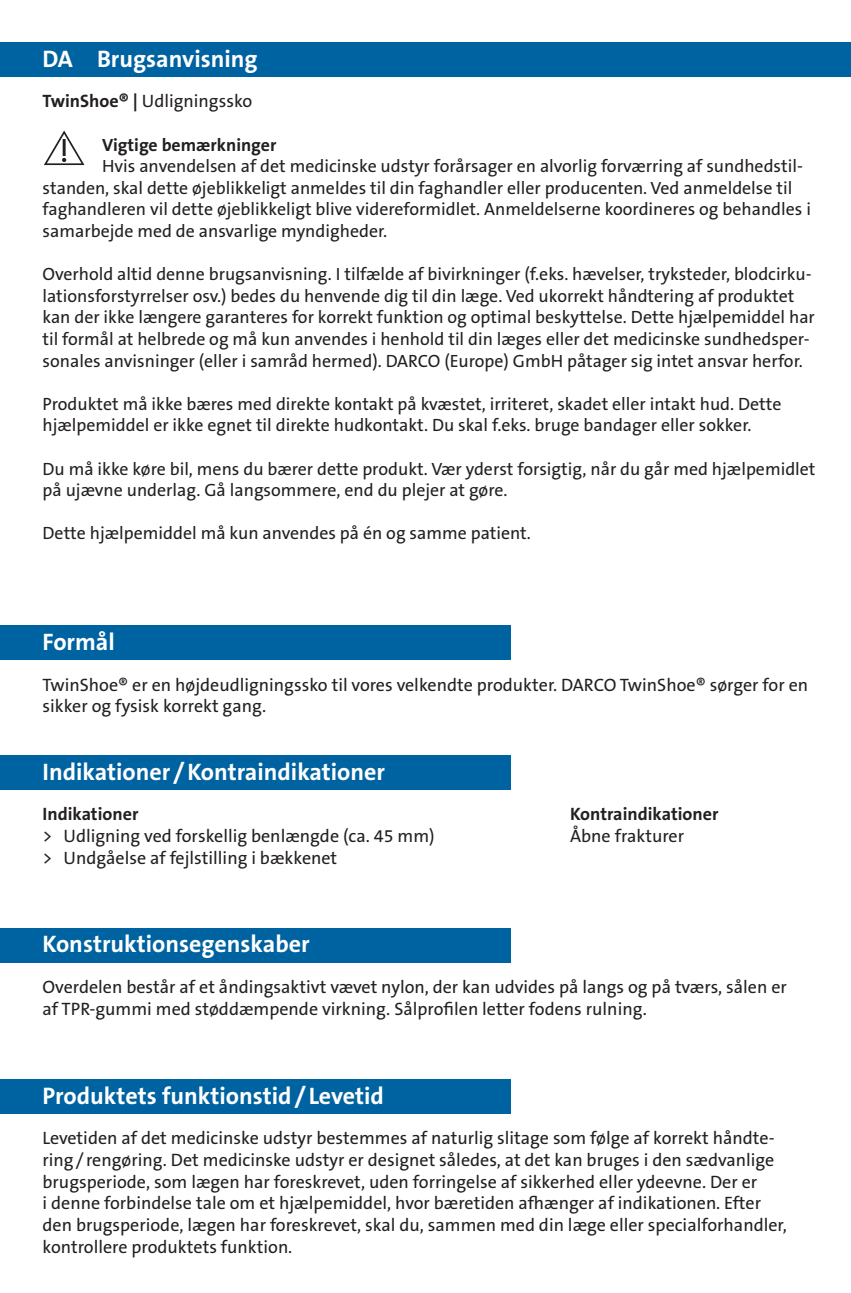
<style>
.page{position:relative;width:851px;height:1293px;background:#fff}
.page>*{position:absolute;margin:0;border:0;box-sizing:border-box;transform-origin:0 0}
.t1{font:700 24px "The Sans B Plus W7";color:#fff}
.t2{font:18px/21.6px "The Sans B Plus W5 Plain";color:#231f20}
.t3{font:700 18px "The Sans B Plus W7";color:#231f20}
.t4{font:17.7px/21.6px "The Sans B Plus W5 Plain";color:#231f20}
.t5{font:700 17.7px "The Sans B Plus W7";color:#231f20}
.s1{font-family:"The Sans B Plus W7";font-weight:700}
</style>
<div class="page">
<div style="left:0;top:43px;width:850px;height:34px;background:#0063a1"></div>
<div style="left:0;top:1079px;width:510px;height:34px;background:#0063a1"></div>
<div style="left:0;top:755px;width:510px;height:34px;background:#0063a1"></div>
<div style="left:0;top:928px;width:510px;height:34px;background:#0063a1"></div>
<div style="left:0;top:626px;width:510px;height:34px;background:#0063a1"></div>
<svg style="left:44px;top:131px;width:40px;height:34px"></svg>
<h1 class="t1" style="left:43px;top:43px;width:217px">DA Brugsanvisning</h1>
<p class="t2" style="left:43px;top:91px;width:211px"><span class="s1">TwinShoe® |</span> Udligningssko</p>
<p class="t5" style="left:102px;top:133px;width:176px">Vigtige bemærkninger</p>
<p class="t4" style="left:43px;top:155px;width:769px;text-indent:60px">Hvis anvendelsen af det medicinske udstyr forårsager en alvorlig forværring af sundhedstil&shy;standen, skal dette øjeblikkeligt anmeldes til din faghandler eller producenten. Ved anmeldelse til faghandleren vil dette øjeblikkeligt blive videreformidlet. Anmeldelserne koordineres og behandles i samarbejde med de ansvarlige myndigheder.</p>
<p class="t4" style="left:43px;top:263px;width:773px">Overhold altid denne brugsanvisning. I tilfælde af bivirkninger (f.eks. hævelser, tryksteder, blodcirku&shy;lationsforstyrrelser osv.) bedes du henvende dig til din læge. Ved ukorrekt håndtering af produktet kan der ikke længere garanteres for korrekt funktion og optimal beskyttelse. Dette hjælpemiddel har til formål at helbrede og må kun anvendes i henhold til din læges eller det medicinske sundhedsper&shy;sonales anvisninger (eller i samråd hermed). DARCO (Europe) GmbH påtager sig intet ansvar herfor.</p>
<p class="t4" style="left:43px;top:393px;width:740px">Produktet må ikke bæres med direkte kontakt på kvæstet, irriteret, skadet eller intakt hud. Dette hjælpemiddel er ikke egnet til direkte hudkontakt. Du skal f.eks. bruge bandager eller sokker.</p>
<p class="t4" style="left:43px;top:458px;width:774px">Du må ikke køre bil, mens du bærer dette produkt. Vær yderst forsigtig, når du går med hjælpemidlet på ujævne underlag. Gå langsommere, end du plejer at gøre.</p>
<p class="t4" style="left:43px;top:523px;width:490px">Dette hjælpemiddel må kun anvendes på én og samme patient.</p>
<h1 class="t1" style="left:43px;top:626px;width:74px">Formål</h1>
<p class="t2" style="left:43px;top:674px;width:767px">TwinShoe® er en højdeudligningssko til vores velkendte produkter. DARCO TwinShoe® sørger for en sikker og fysisk korrekt gang.</p>
<h1 class="t1" style="left:43px;top:756px;width:344px">Indikationer /Kontraindikationer</h1>
<p class="t3" style="left:43px;top:802px;width:97px">Indikationer</p>
<p class="t2" style="left:43px;top:825px;width:393px">&gt; Udligning ved forskellig benlængde (ca. 45 mm) &gt; Undgåelse af fejlstilling i bækkenet</p>
<h1 class="t1" style="left:43px;top:929px;width:268px">Konstruktionsegenskaber</h1>
<p class="t3" style="left:570px;top:802px;width:150px">Kontraindikationer</p>
<p class="t2" style="left:570px;top:825px;width:115px">Åbne frakturer</p>
<p class="t2" style="left:43px;top:976px;width:745px">Overdelen består af et åndingsaktivt vævet nylon, der kan udvides på langs og på tværs, sålen er af TPR-gummi med støddæmpende virkning. Sålprofilen letter fodens rulning.</p>
<h1 class="t1" style="left:43px;top:1080px;width:343px">Produktets funktionstid/ Levetid</h1>
<p class="t2" style="left:43px;top:1127px;width:745px">Levetiden af det medicinske udstyr bestemmes af naturlig slitage som følge af korrekt håndte&shy;ring/ rengøring. Det medicinske udstyr er designet således, at det kan bruges i den sædvanlige brugsperiode, som lægen har foreskrevet, uden forringelse af sikkerhed eller ydeevne. Der er<br>i denne forbindelse tale om et hjælpemiddel, hvor bæretiden afhænger af indikationen. Efter den brugsperiode, lægen har foreskrevet, skal du, sammen med din læge eller specialforhandler, kontrollere produktets funktion.</p>
</div>
